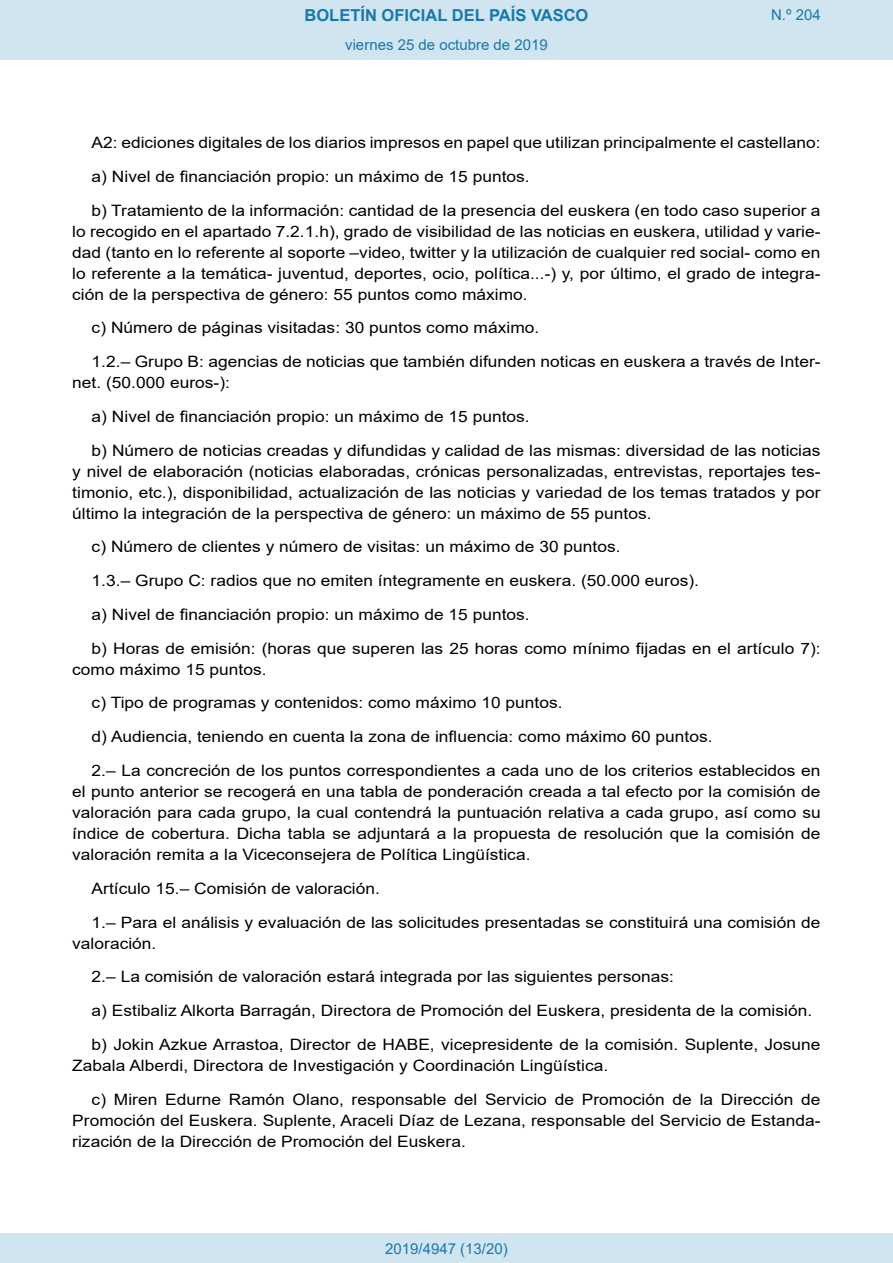
<style>
.page{position:relative;width:893px;height:1263px;background:#fff}
.page>*{position:absolute;margin:0;border:0;box-sizing:border-box;transform-origin:0 0}
.t1{font:700 16.5px "Arial";color:#1879ad}
.BOPVDetalle{font:15.6px/21px "Arial";color:#000;text-align:justify;scale:1.11 1}
.Paginacion_Centro{font:15px "Arial";color:#1879ad}
</style>
<div class="page">
<div style="left:0;top:0;width:893px;height:60px;background:#d0e5f0"></div>
<div style="left:0;top:1233px;width:893px;height:30px;background:#d0e5f0"></div>
<p class="t1" style="left:305px;top:3px;width:285px">BOLETÍN OFICIAL DEL PAÍS VASCO</p>
<p class="Paginacion_Centro" style="left:345px;top:35px;width:204px">viernes 25 de octubre de 2019</p>
<p class="Paginacion_Centro" style="left:771px;top:5px;width:51px">N.º 204</p>
<p class="BOPVDetalle" style="left:92px;top:132px;width:658px">A2: ediciones digitales de los diarios impresos en papel que utilizan principalmente el castellano:</p>
<p class="BOPVDetalle" style="left:92px;top:166px;width:396px">a) Nivel de financiación propio: un máximo de 15 puntos.</p>
<p class="BOPVDetalle" style="left:72px;top:200px;width:676px;text-indent:19px">b) Tratamiento de la información: cantidad de la presencia del euskera (en todo caso superior a lo recogido en el apartado 7.2.1.h), grado de visibilidad de las noticias en euskera, utilidad y varie&shy;dad (tanto en lo referente al soporte –video, twitter y la utilización de cualquier red social- como en lo referente a la temática- juventud, deportes, ocio, política...-) y, por último, el grado de integra&shy;ción de la perspectiva de género: 55 puntos como máximo.</p>
<p class="BOPVDetalle" style="left:92px;top:317px;width:405px">c) Número de páginas visitadas: 30 puntos como máximo.</p>
<p class="BOPVDetalle" style="left:72px;top:351px;width:676px;text-indent:19px">1.2.– Grupo B: agencias de noticias que también difunden noticas en euskera a través de Inter&shy;net. (50.000 euros-):</p>
<p class="BOPVDetalle" style="left:92px;top:406px;width:396px">a) Nivel de financiación propio: un máximo de 15 puntos.</p>
<p class="BOPVDetalle" style="left:72px;top:440px;width:676px;text-indent:19px">b) Número de noticias creadas y difundidas y calidad de las mismas: diversidad de las noticias y nivel de elaboración (noticias elaboradas, crónicas personalizadas, entrevistas, reportajes tes&shy;timonio, etc.), disponibilidad, actualización de las noticias y variedad de los temas tratados y por último la integración de la perspectiva de género: un máximo de 55 puntos.</p>
<p class="BOPVDetalle" style="left:92px;top:536px;width:478px">c) Número de clientes y número de visitas: un máximo de 30 puntos.</p>
<p class="BOPVDetalle" style="left:92px;top:570px;width:549px">1.3.– Grupo C: radios que no emiten íntegramente en euskera. (50.000 euros).</p>
<p class="BOPVDetalle" style="left:92px;top:604px;width:396px">a) Nivel de financiación propio: un máximo de 15 puntos.</p>
<p class="BOPVDetalle" style="left:72px;top:638px;width:676px;text-indent:19px">b) Horas de emisión: (horas que superen las 25 horas como mínimo fijadas en el artículo 7): como máximo 15 puntos.</p>
<p class="BOPVDetalle" style="left:92px;top:692px;width:426px">c) Tipo de programas y contenidos: como máximo 10 puntos.</p>
<p class="BOPVDetalle" style="left:92px;top:726px;width:561px">d) Audiencia, teniendo en cuenta la zona de influencia: como máximo 60 puntos.</p>
<p class="BOPVDetalle" style="left:72px;top:760px;width:676px;text-indent:19px">2.– La concreción de los puntos correspondientes a cada uno de los criterios establecidos en el punto anterior se recogerá en una tabla de ponderación creada a tal efecto por la comisión de valoración para cada grupo, la cual contendrá la puntuación relativa a cada grupo, así como su índice de cobertura. Dicha tabla se adjuntará a la propuesta de resolución que la comisión de valoración remita a la Viceconsejera de Política Lingüística.</p>
<p class="BOPVDetalle" style="left:92px;top:878px;width:261px">Artículo 15.– Comisión de valoración.</p>
<p class="BOPVDetalle" style="left:72px;top:911px;width:676px;text-indent:19px">1.– Para el análisis y evaluación de las solicitudes presentadas se constituirá una comisión de valoración.</p>
<p class="BOPVDetalle" style="left:92px;top:966px;width:526px">2.– La comisión de valoración estará integrada por las siguientes personas:</p>
<p class="BOPVDetalle" style="left:92px;top:1000px;width:651px">a) Estibaliz Alkorta Barragán, Directora de Promoción del Euskera, presidenta de la comisión.</p>
<p class="BOPVDetalle" style="left:72px;top:1034px;width:676px;text-indent:19px">b) Jokin Azkue Arrastoa, Director de HABE, vicepresidente de la comisión. Suplente, Josune<br>Zabala Alberdi, Directora de Investigación y Coordinación Lingüística.</p>
<p class="BOPVDetalle" style="left:72px;top:1088px;width:676px;text-indent:19px">c) Miren Edurne Ramón Olano, responsable del Servicio de Promoción de la Dirección de Promoción del Euskera. Suplente, Araceli Díaz de Lezana, responsable del Servicio de Estanda&shy;rización de la Dirección de Promoción del Euskera.</p>
<p class="Paginacion_Centro" style="left:385px;top:1238px;width:124px">2019/4947 (13/20)</p>
</div>
